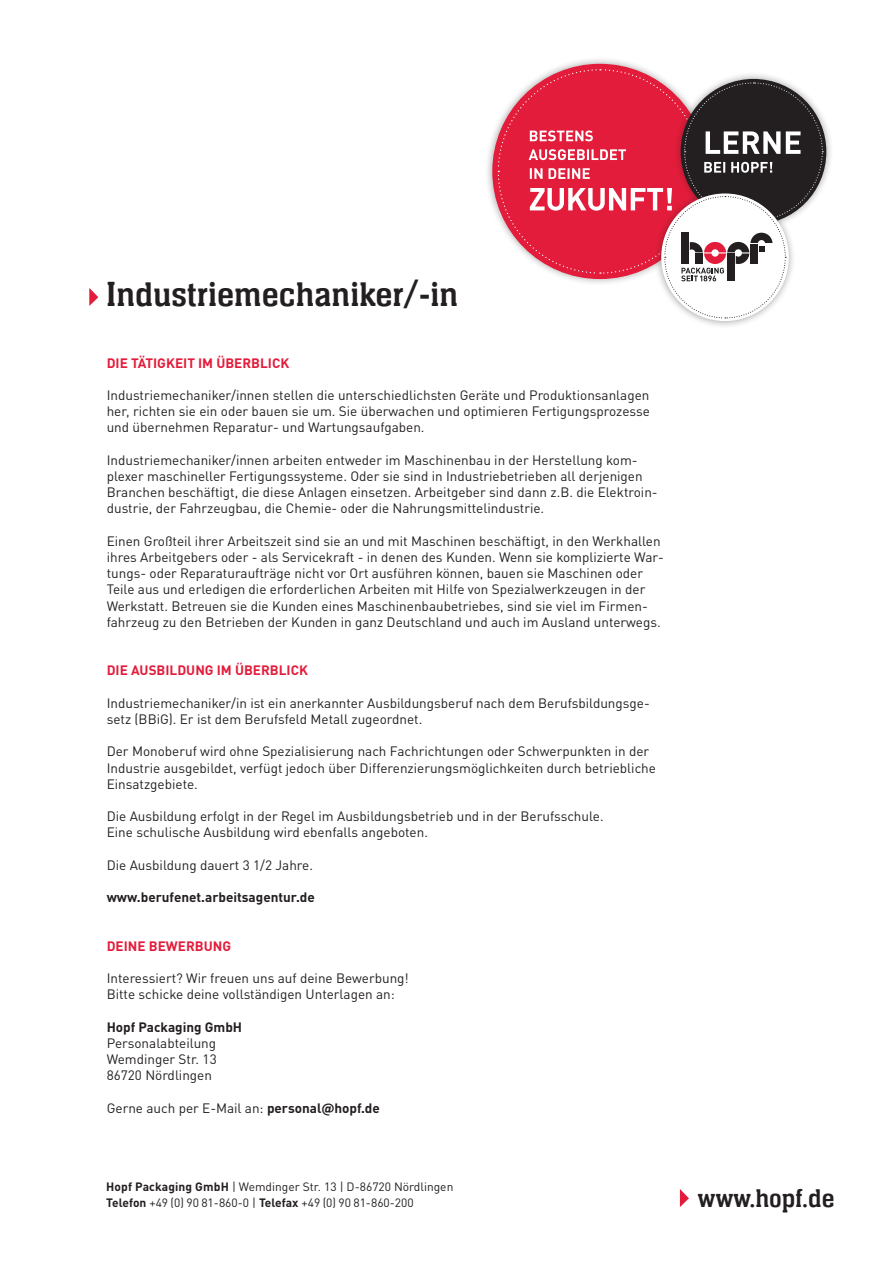
<style>
.page{position:relative;width:893px;height:1263px;background:#fff}
.page>*{position:absolute;margin:0;border:0;box-sizing:border-box;transform-origin:0 0}
.t1{font:36px "Neue Aachen Pro";color:#231f20}
.t2{font:27px "Neue Aachen Pro";color:#231f20}
.t3{font:13.5px/16.2px "DINOT";color:#231f20}
.t4{font:700 13.5px "DINOT";color:#e41c3b}
.t5{font:700 13.5px "DINOT";color:#231f20}
.t6{font:12px "DINOT";color:#231f20}
.s1{font-weight:700}
</style>
<div class="page">
<svg style="left:89px;top:288px;width:9px;height:18px"></svg>
<svg style="left:680px;top:1189px;width:9px;height:18px"></svg>
<div style="left:485px;top:56px;width:230px;height:231px;background:#231f20;opacity:.4"></div>
<div style="left:673px;top:71px;width:161px;height:161px;background:#231f20;opacity:.4"></div>
<div style="left:653px;top:186px;width:144px;height:143px;background:#231f20;opacity:.4"></div>
<svg style="left:497px;top:69px;width:326px;height:250px"></svg>
<p class="t1" style="left:106px;top:274px;width:353px">Industriemechaniker/-in</p>
<p class="t4" style="left:107px;top:354px;width:184px">DIE TÄTIGKEIT IM ÜBERBLICK</p>
<p class="t3" style="left:107px;top:387px;width:545px;text-align:justify">Industriemechaniker/innen stellen die unterschiedlichsten Geräte und Produktionsanlagen her, richten sie ein oder bauen sie um. Sie überwachen und optimieren Fertigungsprozesse und übernehmen Reparatur- und Wartungsaufgaben.</p>
<p class="t3" style="left:107px;top:451px;width:552px">Industriemechaniker/innen arbeiten entweder im Maschinenbau in der Herstellung kom&shy;plexer maschineller Fertigungssysteme. Oder sie sind in Industriebetrieben all derjenigen Branchen beschäftigt, die diese Anlagen einsetzen. Arbeitgeber sind dann z.B. die Elektroin&shy;dustrie, der Fahrzeugbau, die Chemie- oder die Nahrungsmittelindustrie.</p>
<p class="t3" style="left:107px;top:532px;width:558px">Einen Großteil ihrer Arbeitszeit sind sie an und mit Maschinen beschäftigt, in den Werkhallen ihres Arbeitgebers oder - als Servicekraft - in denen des Kunden. Wenn sie komplizierte War&shy;tungs- oder Reparaturaufträge nicht vor Ort ausführen können, bauen sie Maschinen oder Teile aus und erledigen die erforderlichen Arbeiten mit Hilfe von Spezialwerkzeugen in der Werkstatt. Betreuen sie die Kunden eines Maschinenbaubetriebes, sind sie viel im Firmen&shy;fahrzeug zu den Betrieben der Kunden in ganz Deutschland und auch im Ausland unterwegs.</p>
<p class="t4" style="left:107px;top:662px;width:203px">DIE AUSBILDUNG IM ÜBERBLICK</p>
<p class="t3" style="left:107px;top:694px;width:545px">Industriemechaniker/in ist ein anerkannter Ausbildungsberuf nach dem Berufsbildungsge&shy;setz (BBiG). Er ist dem Berufsfeld Metall zugeordnet.</p>
<p class="t3" style="left:107px;top:743px;width:551px">Der Monoberuf wird ohne Spezialisierung nach Fachrichtungen oder Schwerpunkten in der<br>Industrie ausgebildet, verfügt jedoch über Differenzierungsmöglichkeiten durch betriebliche<br>Einsatzgebiete.</p>
<p class="t3" style="left:107px;top:808px;width:499px">Die Ausbildung erfolgt in der Regel im Ausbildungsbetrieb und in der Berufsschule.<br>Eine schulische Ausbildung wird ebenfalls angeboten.</p>
<p class="t3" style="left:107px;top:856px;width:208px">Die Ausbildung dauert 3 1/2 Jahre.</p>
<p class="t5" style="left:107px;top:888px;width:210px">www.berufenet.arbeitsagentur.de</p>
<p class="t4" style="left:107px;top:937px;width:126px">DEINE BEWERBUNG</p>
<p class="t3" style="left:107px;top:970px;width:304px">Interessiert? Wir freuen uns auf deine Bewerbung!</p>
<p class="t3" style="left:107px;top:986px;width:290px">Bitte schicke deine vollständigen Unterlagen an:</p>
<p class="t5" style="left:107px;top:1018px;width:137px">Hopf Packaging GmbH</p>
<p class="t3" style="left:107px;top:1035px;width:111px">Personalabteilung</p>
<p class="t3" style="left:107px;top:1051px;width:112px">Wemdinger Str. 13</p>
<p class="t3" style="left:107px;top:1067px;width:107px">86720 Nördlingen</p>
<p class="t3" style="left:107px;top:1099px;width:275px">Gerne auch per E-Mail an: <span class="s1">personal@hopf.de</span></p>
<p class="t6" style="left:106px;top:1179px;width:349px"><span class="s1">Hopf Packaging GmbH</span> | Wemdinger Str. 13 | D-86720 Nördlingen</p>
<p class="t6" style="left:106px;top:1195px;width:309px"><span class="s1">Telefon</span> +49 (0) 90 81-860-0 | <span class="s1">Telefax</span> +49 (0) 90 81-860-200</p>
<p class="t2" style="left:698px;top:1183px;width:138px">www.hopf.de</p>
</div>
